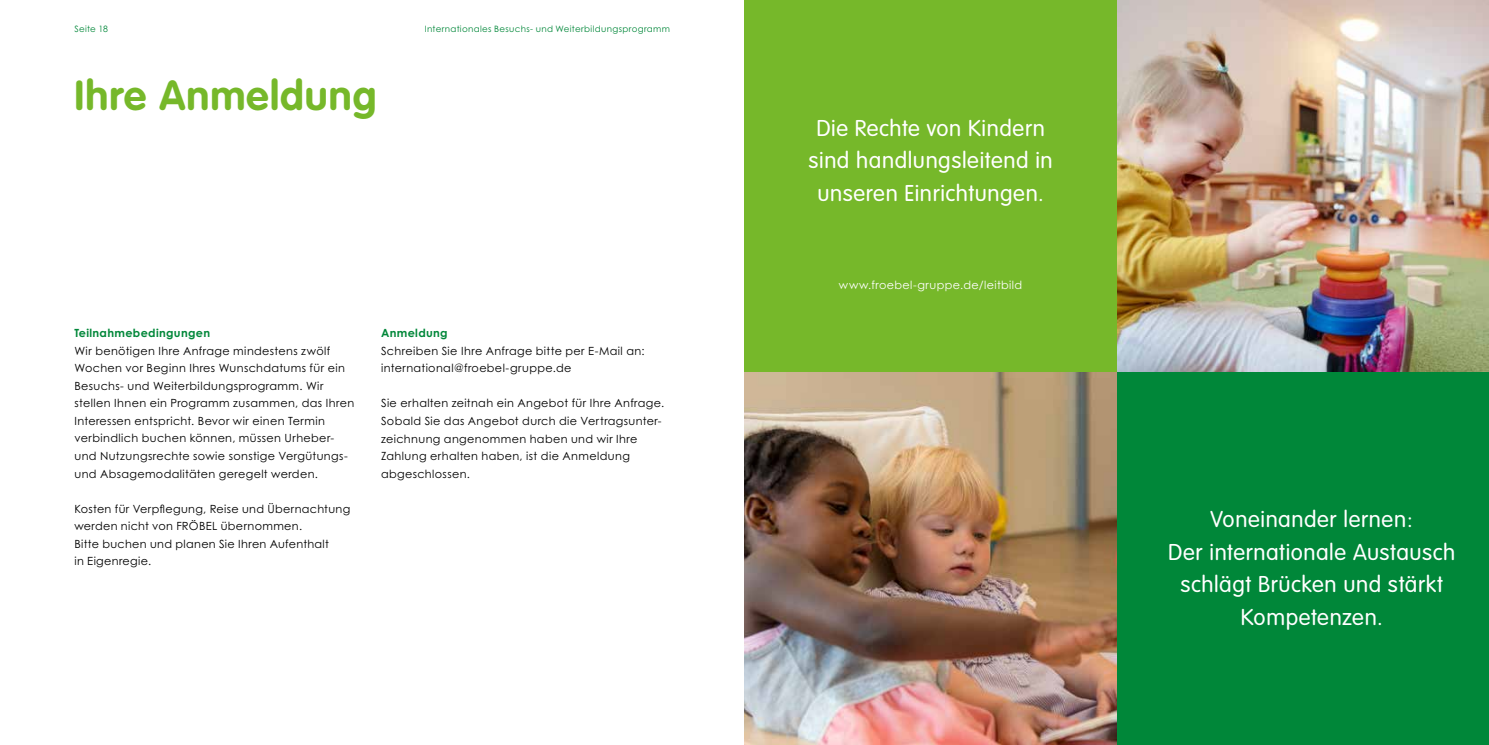
<style>
.page{position:relative;width:1489px;height:745px;background:#fff}
.page>*{position:absolute;margin:0;border:0;box-sizing:border-box;transform-origin:0 0}
.t1{font:700 41.25px "VAG Rounded";letter-spacing:.025em;color:#76b82a}
.t2{font:300 22.5px/32.5px "VAG Rounded";letter-spacing:.025em;color:#fff;text-align:center}
.t3{font:11.25px/17.5px "Century Gothic Pro";letter-spacing:.03em;color:#000}
.t4{font:11.25px "Century Gothic Pro";letter-spacing:.035em;color:#fff}
.t5{font:700 11.25px "Century Gothic Pro";letter-spacing:.03em;color:#008739}
.t6{font:8.75px "Century Gothic Pro";letter-spacing:.035em;color:#008739}
</style>
<div class="page">
<img style="left:1116px;top:0;width:372px;height:372px">
<div style="left:744px;top:0;width:372px;height:372px;background:#76b82a"></div>
<div style="left:1116px;top:372px;width:372px;height:372px;background:#008739"></div>
<img style="left:744px;top:372px;width:372px;height:372px">
<p class="t6" style="left:74px;top:24px;width:35px">Seite 18</p>
<p class="t6" style="left:425px;top:24px;width:247px">Internationales Besuchs- und Weiterbildungsprogramm</p>
<h1 class="t1" style="left:74px;top:71px;width:303px">Ihre Anmeldung</h1>
<p class="t5" style="left:74px;top:325px;width:137px">Teilnahmebedingungen</p>
<p class="t3" style="left:74px;top:341px;width:281px">Wir benötigen Ihre Anfrage mindestens zwölf Wochen vor Beginn Ihres Wunschdatums für ein Besuchs- und Weiterbildungsprogramm. Wir stellen Ihnen ein Programm zusammen, das Ihren Interessen entspricht. Bevor wir einen Termin verbindlich buchen können, müssen Urheber&shy;und Nutzungsrechte sowie sonstige Vergütungs&shy;und Absagemodalitäten geregelt werden.</p>
<p class="t3" style="left:74px;top:499px;width:277px">Kosten für Verpflegung, Reise und Übernachtung werden nicht von FRÖBEL übernommen.<br>Bitte buchen und planen Sie Ihren Aufenthalt<br>in Eigenregie.</p>
<p class="t5" style="left:381px;top:325px;width:68px">Anmeldung</p>
<p class="t3" style="left:381px;top:341px;width:265px">Schreiben Sie Ihre Anfrage bitte per E-Mail an: international@froebel-gruppe.de</p>
<p class="t3" style="left:381px;top:394px;width:285px">Sie erhalten zeitnah ein Angebot für Ihre Anfrage.<br>Sobald Sie das Angebot durch die Vertragsunter&shy;zeichnung angenommen haben und wir Ihre Zahlung erhalten haben, ist die Anmeldung abgeschlossen.</p>
<h2 class="t2" style="left:808px;top:112px;width:246px">Die Rechte von Kindern sind handlungsleitend in unseren Einrichtungen.</h2>
<p class="t4" style="left:838px;top:278px;width:185px">www.froebel-gruppe.de/leitbild</p>
<h2 class="t2" style="left:1168px;top:503px;width:288px">Voneinander lernen:<br>Der internationale Austausch schlägt Brücken und stärkt<br>Kompetenzen.</h2>
</div>
